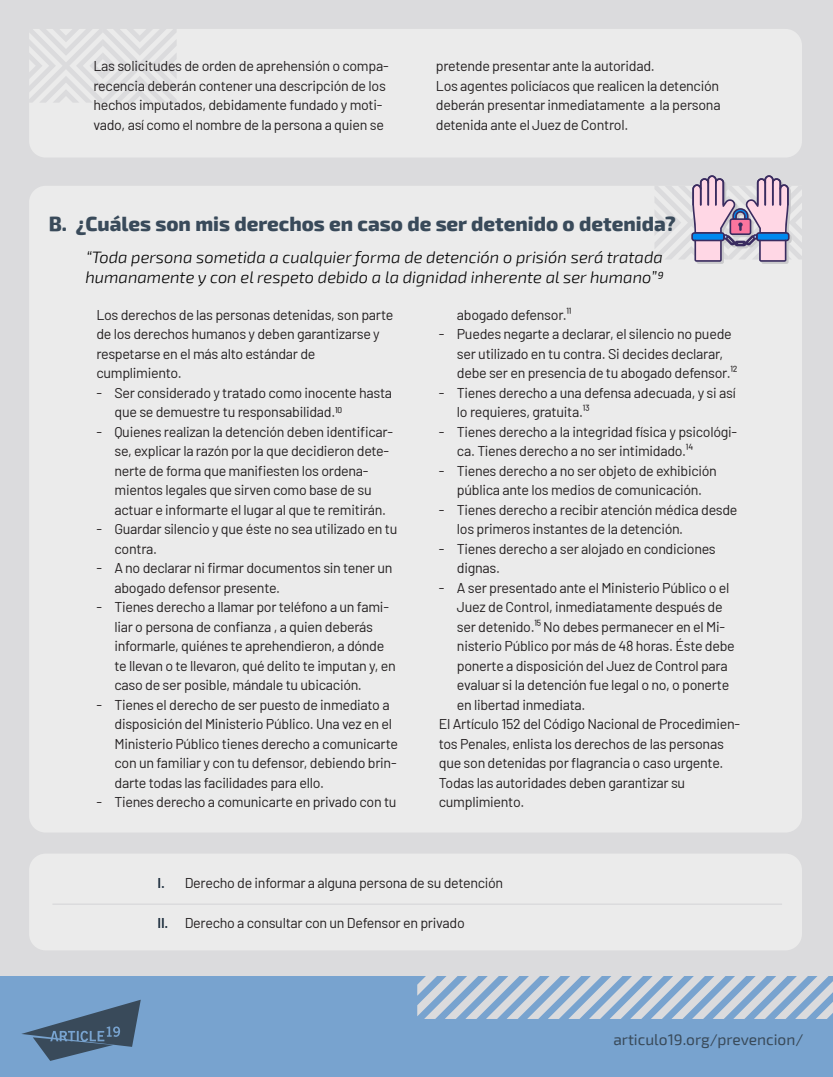
<style>
.page{position:relative;width:833px;height:1077px;background:#fff}
.page>*{position:absolute;margin:0;border:0;box-sizing:border-box;transform-origin:0 0}
.t1{font:800 20.25px "Exo 2";color:#394a5a}
.t2{font:italic 300 16.5px/20.2px "Exo 2";color:#000}
.t3{font:15.52px "Exo 2";color:#394a5a}
.t4{font:14.25px/19.5px "Barlow";letter-spacing:-.02em;color:#231f20}
.s1{font-weight:600;color:#192a3a}
</style>
<div class="page">
<div style="left:0;top:0;width:832px;height:1076px;background:#dbdbdd"></div>
<div style="left:29px;top:29px;width:772px;height:128px;background:#ebebeb"></div>
<div style="left:29px;top:853px;width:772px;height:97px;background:#ebebeb;border-radius:16px"></div>
<div style="left:29px;top:186px;width:772px;height:646px;background:#ebebeb"></div>
<svg style="left:29px;top:29px;width:147px;height:74px"></svg>
<div style="left:0;top:976px;width:832px;height:101px;background:#78a3cf"></div>
<svg style="left:21px;top:999px;width:120px;height:62px"></svg>
<svg style="left:417px;top:976px;width:415px;height:43px"></svg>
<hr style="left:52px;top:903px;width:729px;height:2px;background:#dbdbdd">
<svg style="left:654px;top:175px;width:147px;height:89px"></svg>
<p class="t4" style="left:93px;top:55px;width:296px">Las solicitudes de orden de aprehensión o compa&shy;recencia deberán contener una descripción de los hechos imputados, debidamente fundado y moti&shy;vado, así como el nombre de la persona a quien se</p>
<p class="t4" style="left:435px;top:55px;width:286px">pretende presentar ante la autoridad.<br>Los agentes policíacos que realicen la detención deberán presentar inmediatamente a la persona detenida ante el Juez de Control.</p>
<h1 class="t1" style="left:49px;top:208px;width:628px">B. ¿Cuáles son mis derechos en caso de ser detenido o detenida?</h1>
<p class="t2" style="left:85px;top:246px;width:579px">“Toda persona sometida a cualquier forma de detención o prisión será tratada humanamente y con el respeto debido a la dignidad inherente al ser humano”9</p>
<p class="t4" style="left:96px;top:304px;width:298px">Los derechos de las personas detenidas, son parte de los derechos humanos y deben garantizarse y respetarse en el más alto estándar de cumplimiento.</p>
<p class="t4" style="left:114px;top:382px;width:279px;text-indent:-18px">- Ser considerado y tratado como inocente hasta que se demuestre tu responsabilidad.10</p>
<p class="t4" style="left:114px;top:421px;width:280px;text-indent:-18px">- Quienes realizan la detención deben identificar&shy;se, explicar la razón por la que decidieron dete&shy;nerte de forma que manifiesten los ordena&shy;mientos legales que sirven como base de su actuar e informarte el lugar al que te remitirán.</p>
<p class="t4" style="left:114px;top:518px;width:284px;text-indent:-18px">- Guardar silencio y que éste no sea utilizado en tu contra.</p>
<p class="t4" style="left:114px;top:557px;width:279px;text-indent:-18px">- A no declarar ni firmar documentos sin tener un abogado defensor presente.</p>
<p class="t4" style="left:114px;top:596px;width:283px;text-indent:-18px">- Tienes derecho a llamar por teléfono a un fami&shy;liar o persona de confianza , a quien deberás informarle, quiénes te aprehendieron, a dónde te llevan o te llevaron, qué delito te imputan y, en caso de ser posible, mándale tu ubicación.</p>
<p class="t4" style="left:114px;top:694px;width:285px;text-indent:-18px">- Tienes el derecho de ser puesto de inmediato a disposición del Ministerio Público. Una vez en el Ministerio Público tienes derecho a comunicarte con un familiar y con tu defensor, debiendo brin&shy;darte todas las facilidades para ello.</p>
<p class="t4" style="left:96px;top:791px;width:301px">- Tienes derecho a comunicarte en privado con tu</p>
<p class="t4" style="left:456px;top:304px;width:116px">abogado defensor.¹¹</p>
<p class="t4" style="left:456px;top:323px;width:282px;text-indent:-18px">- Puedes negarte a declarar, el silencio no puede ser utilizado en tu contra. Si decides declarar, debe ser en presencia de tu abogado defensor.¹²</p>
<p class="t4" style="left:456px;top:382px;width:280px;text-indent:-18px">- Tienes derecho a una defensa adecuada, y si así lo requieres, gratuita.¹³</p>
<p class="t4" style="left:456px;top:421px;width:281px;text-indent:-18px">- Tienes derecho a la integridad física y psicológi&shy;ca. Tienes derecho a no ser intimidado.¹⁴</p>
<p class="t4" style="left:438px;top:460px;width:279px;text-align:center">- Tienes derecho a no ser objeto de exhibición pública ante los medios de comunicación.</p>
<p class="t4" style="left:456px;top:499px;width:282px;text-indent:-18px">- Tienes derecho a recibir atención médica desde los primeros instantes de la detención.</p>
<p class="t4" style="left:456px;top:537px;width:260px;text-indent:-18px">- Tienes derecho a ser alojado en condiciones dignas.</p>
<p class="t4" style="left:438px;top:576px;width:292px">- A ser presentado ante el Ministerio Público o el</p>
<p class="t4" style="left:456px;top:596px;width:267px">Juez de Control, inmediatamente después de</p>
<p class="t4" style="left:456px;top:615px;width:269px">ser detenido.¹⁵ No debes permanecer en el Mi-</p>
<p class="t4" style="left:456px;top:635px;width:279px">nisterio Público por más de 48 horas. Éste debe</p>
<p class="t4" style="left:456px;top:654px;width:272px">ponerte a disposición del Juez de Control para</p>
<p class="t4" style="left:456px;top:674px;width:274px">evaluar si la detención fue legal o no, o ponerte</p>
<p class="t4" style="left:456px;top:693px;width:130px">en libertad inmediata.</p>
<p class="t4" style="left:438px;top:713px;width:302px">El Artículo 152 del Código Nacional de Procedimien-</p>
<p class="t4" style="left:438px;top:732px;width:286px">tos Penales, enlista los derechos de las personas</p>
<p class="t4" style="left:438px;top:752px;width:286px">que son detenidas por flagrancia o caso urgente.</p>
<p class="t4" style="left:438px;top:771px;width:248px">Todas las autoridades deben garantizar su</p>
<p class="t4" style="left:438px;top:791px;width:87px">cumplimiento.</p>
<p class="t4" style="left:157px;top:872px;width:347px"><span class="s1">I.</span> Derecho de informar a alguna persona de su detención</p>
<p class="t4" style="left:157px;top:912px;width:308px"><span class="s1">II.</span> Derecho a consultar con un Defensor en privado</p>
<p class="t3" style="left:613px;top:1028px;width:191px">articulo19.org/prevencion/</p>
</div>
